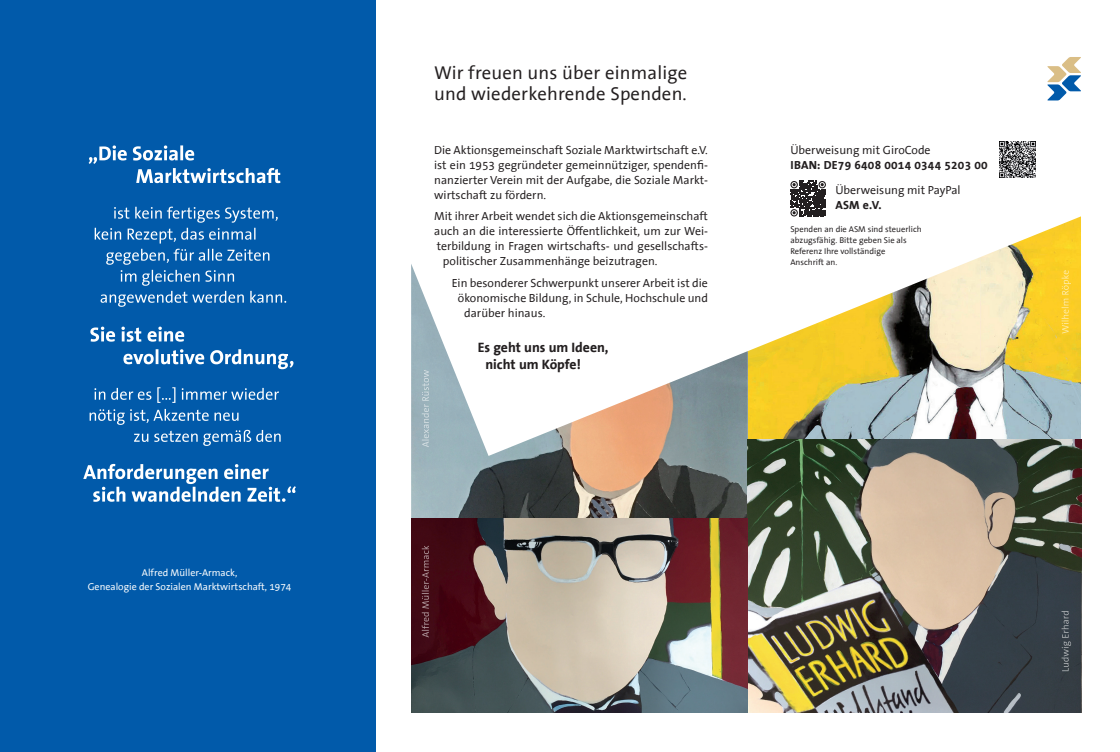
<style>
.page{position:relative;width:1120px;height:752px;background:#fff}
.page>*{position:absolute;margin:0;border:0;box-sizing:border-box;transform-origin:0 0}
.t1{font:18.75px/21.2px "The Sans Office";letter-spacing:.01em;color:#231f20}
.t2{font:700 13.75px/17.5px "The Sans Office";color:#231f20}
.t3{font:11.88px/15px "The Sans Office";color:#231f20;text-align:justify}
.t4{font:700 11.88px "The Sans Office";letter-spacing:.02em;color:#231f20}
.t5{font:10px/13.8px "The Sans Office";color:#fff;text-align:center}
.t6{font:8.5px/11.2px "The Sans Office";color:#231f20}
</style>
<div class="page">
<img style="left:748px;top:216px;width:333px;height:223px">
<img style="left:411px;top:264px;width:337px;height:448px">
<img style="left:748px;top:439px;width:333px;height:273px">
<div style="left:0;top:0;width:376px;height:751px;background:#015aaa"></div>
<svg style="left:1047px;top:57px;width:34px;height:43px"></svg>
<svg style="left:83px;top:463px;width:213px;height:38px"></svg>
<svg style="left:90px;top:408px;width:191px;height:37px"></svg>
<svg style="left:94px;top:387px;width:185px;height:15px"></svg>
<svg style="left:123px;top:349px;width:170px;height:20px"></svg>
<svg style="left:90px;top:326px;width:94px;height:15px"></svg>
<svg style="left:101px;top:291px;width:185px;height:15px"></svg>
<svg style="left:121px;top:270px;width:113px;height:15px"></svg>
<svg style="left:95px;top:228px;width:174px;height:36px"></svg>
<svg style="left:114px;top:206px;width:164px;height:16px"></svg>
<svg style="left:89px;top:145px;width:191px;height:38px"></svg>
<img style="left:999px;top:142px;width:36px;height:35px">
<svg style="left:422px;top:545px;width:7px;height:92px"></svg>
<svg style="left:1061px;top:610px;width:10px;height:60px"></svg>
<svg style="left:1061px;top:270px;width:10px;height:63px"></svg>
<svg style="left:422px;top:370px;width:7px;height:77px"></svg>
<svg style="left:790px;top:181px;width:36px;height:35px"></svg>
<p class="t5" style="left:88px;top:566px;width:205px">Alfred Müller-Armack,<br>Genealogie der Sozialen Marktwirtschaft, 1974</p>
<h1 class="t1" style="left:434px;top:63px;width:255px">Wir freuen uns über einmalige und wiederkehrende Spenden.</h1>
<p class="t3" style="left:434px;top:143px;width:275px">Die Aktionsgemeinschaft Soziale Marktwirtschaft e.V. ist ein 1953 gegründeter gemeinnütziger, spendenfi&shy;nanzierter Verein mit der Aufgabe, die Soziale Markt&shy;wirtschaft zu fördern.</p>
<p class="t3" style="left:434px;top:209px;width:275px">Mit ihrer Arbeit wendet sich die Aktionsgemeinschaft</p>
<p class="t3" style="left:434px;top:224px;width:275px">auch an die interessierte Öffentlichkeit, um zur Wei-</p>
<p class="t3" style="left:437px;top:239px;width:273px">terbildung in Fragen wirtschafts- und gesellschafts-</p>
<p class="t3" style="left:443px;top:254px;width:216px">politischer Zusammenhänge beizutragen.</p>
<p class="t3" style="left:452px;top:275px;width:258px">Ein besonderer Schwerpunkt unserer Arbeit ist die</p>
<p class="t3" style="left:458px;top:290px;width:252px">ökonomische Bildung, in Schule, Hochschule und</p>
<p class="t3" style="left:464px;top:305px;width:83px">darüber hinaus.</p>
<p class="t2" style="left:485px;top:339px;width:125px;text-indent:-7px">Es geht uns um Ideen, nicht um Köpfe!</p>
<p class="t3" style="left:790px;top:143px;width:142px">Überweisung mit GiroCode</p>
<p class="t4" style="left:790px;top:159px;width:199px">IBAN: DE79 6408 0014 0344 5203 00</p>
<p class="t3" style="left:835px;top:183px;width:127px">Überweisung mit PayPal</p>
<p class="t4" style="left:835px;top:199px;width:48px">ASM e.V.</p>
<p class="t6" style="left:790px;top:223px;width:133px">Spenden an die ASM sind steuerlich abzugsfähig. Bitte geben Sie als<br>Referenz Ihre vollständige<br>Anschrift an.</p>
</div>
